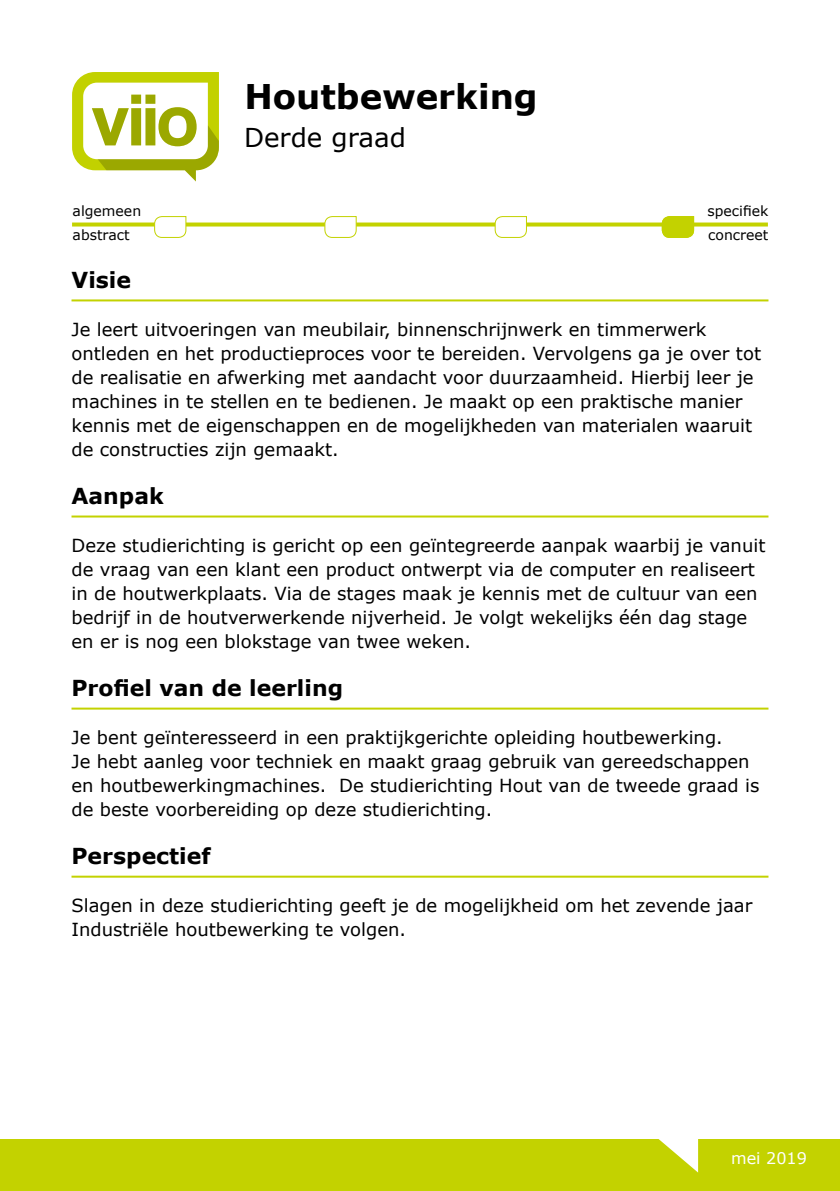
<style>
.page{position:relative;width:840px;height:1191px;background:#fff}
.page>*{position:absolute;margin:0;border:0;box-sizing:border-box;transform-origin:0 0}
.t1{font:700 34px "Verdana";color:#000}
.t2{font:26px "Verdana";color:#000}
.t3{font:700 22px "Verdana";color:#000}
.t4{font:18px/24px "Verdana";color:#000}
.t5{font:16px "Verdana";color:#fff}
.t6{font:14px "Verdana";color:#000}
</style>
<div class="page">
<svg style="left:72px;top:72px;width:146px;height:109px"></svg>
<div style="left:0;top:1139px;width:839px;height:52px;background:#c3d200"></div>
<svg style="left:658px;top:1139px;width:39px;height:33px"></svg>
<svg style="left:72px;top:222px;width:695px;height:4px;background:#cad721"></svg>
<svg style="left:494px;top:216px;width:33px;height:22px"></svg>
<svg style="left:324px;top:216px;width:33px;height:22px"></svg>
<svg style="left:153px;top:216px;width:34px;height:22px"></svg>
<hr style="left:71px;top:299px;width:697px;height:2px;background:#c3d200">
<hr style="left:71px;top:515px;width:697px;height:2px;background:#c3d200">
<hr style="left:71px;top:707px;width:697px;height:2px;background:#c3d200">
<hr style="left:71px;top:875px;width:697px;height:2px;background:#c3d200">
<svg style="left:661px;top:216px;width:33px;height:22px"></svg>
<h1 class="t1" style="left:244px;top:73px;width:295px">Houtbewerking</h1>
<h2 class="t2" style="left:244px;top:120px;width:163px">Derde graad</h2>
<p class="t6" style="left:73px;top:201px;width:70px">algemeen</p>
<p class="t6" style="left:707px;top:201px;width:62px">specifiek</p>
<p class="t6" style="left:73px;top:225px;width:58px">abstract</p>
<p class="t6" style="left:708px;top:225px;width:62px">concreet</p>
<p class="t3" style="left:71px;top:264px;width:61px">Visie</p>
<p class="t4" style="left:71px;top:317px;width:690px">Je leert uitvoeringen van meubilair, binnenschrijnwerk en timmerwerk ontleden en het productieproces voor te bereiden. Vervolgens ga je over tot de realisatie en afwerking met aandacht voor duurzaamheid. Hierbij leer je machines in te stellen en te bedienen. Je maakt op een praktische manier kennis met de eigenschappen en de mogelijkheden van materialen waaruit de constructies zijn gemaakt.</p>
<p class="t3" style="left:71px;top:480px;width:94px">Aanpak</p>
<p class="t4" style="left:71px;top:533px;width:695px">Deze studierichting is gericht op een geïntegreerde aanpak waarbij je vanuit de vraag van een klant een product ontwerpt via de computer en realiseert in de houtwerkplaats. Via de stages maak je kennis met de cultuur van een bedrijf in de houtverwerkende nijverheid. Je volgt wekelijks één dag stage en er is nog een blokstage van twee weken.</p>
<p class="t3" style="left:71px;top:672px;width:273px">Profiel van de leerling</p>
<p class="t4" style="left:71px;top:725px;width:689px">Je bent geïnteresseerd in een praktijkgerichte opleiding houtbewerking.<br>Je hebt aanleg voor techniek en maakt graag gebruik van gereedschappen en houtbewerkingmachines. De studierichting Hout van de tweede graad is de beste voorbereiding op deze studierichting.</p>
<p class="t3" style="left:71px;top:840px;width:141px">Perspectief</p>
<p class="t4" style="left:71px;top:893px;width:682px">Slagen in deze studierichting geeft je de mogelijkheid om het zevende jaar<br>Industriële houtbewerking te volgen.</p>
<p class="t5" style="left:730px;top:1147px;width:77px">mei 2019</p>
</div>
